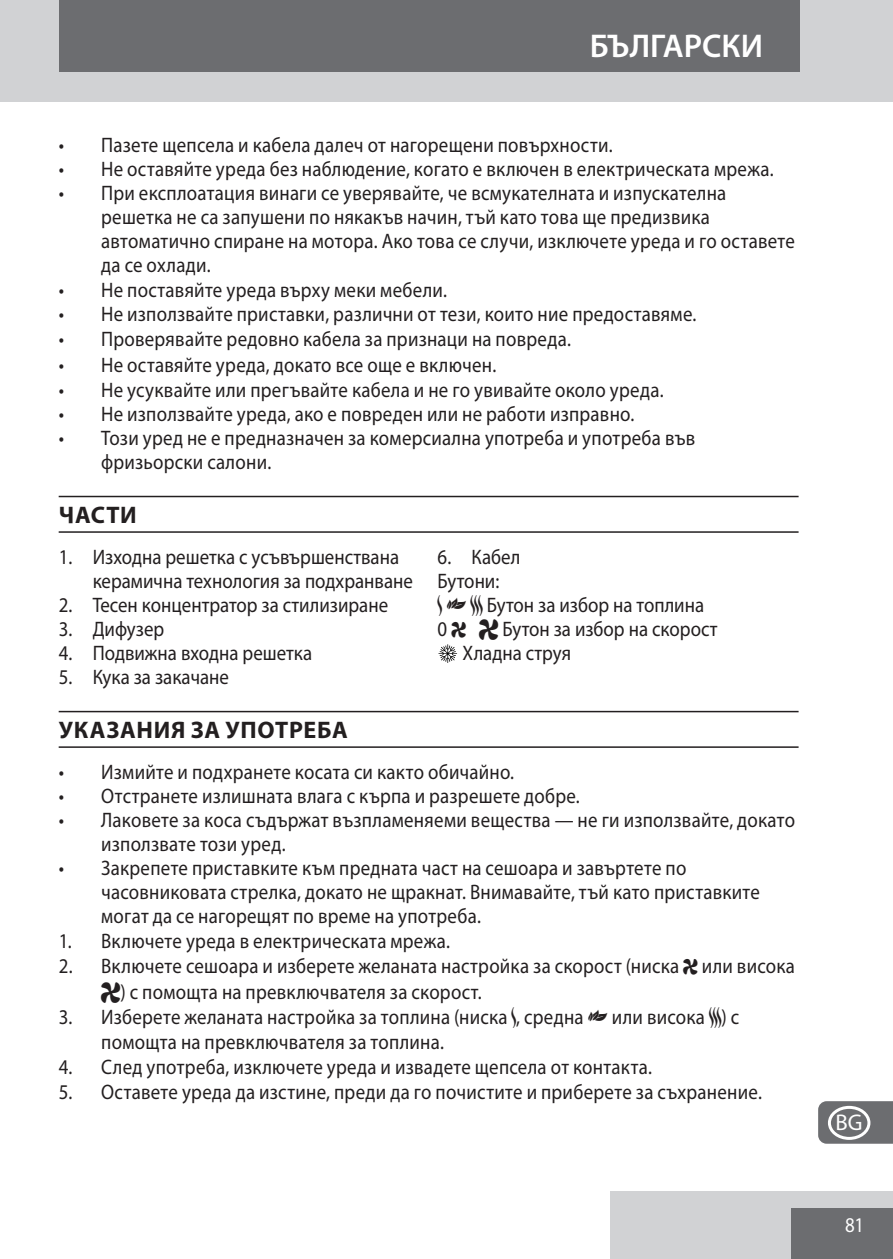
<style>
.page{position:relative;width:893px;height:1259px;background:#fff}
.page>*{position:absolute;margin:0;border:0;box-sizing:border-box;transform-origin:0 0}
.t1{font:600 33px "Myriad Pro";color:#fff}
.heading{font:700 24px "Myriad Pro";letter-spacing:.03em;color:#231f20}
.t2{font:22.8px "Myriad Pro";color:#fff}
.Parts{font:21px/24px "Myriad Pro";letter-spacing:.015em;color:#231f20;scale:.9 1}
.t3{font:21px "Myriad Pro";color:#fff;scale:.9 1}
.s1{font-family:"Myriad Bitsn Bobs"}
.s2{font-family:"Myriad More"}
</style>
<div class="page">
<div style="left:611px;top:1191px;width:282px;height:68px;background:#d1d2d4"></div>
<div style="left:791px;top:1208px;width:102px;height:51px;background:#6c6d70"></div>
<div style="left:0;top:0;width:893px;height:102px;background:#d1d2d4"></div>
<div style="left:59px;top:0;width:740px;height:72px;background:#6c6d70"></div>
<svg style="left:818px;top:1101px;width:75px;height:42px"></svg>
<hr style="left:59px;top:496px;width:740px;height:1px;background:#231f20">
<hr style="left:59px;top:531px;width:740px;height:2px;background:#231f20">
<svg style="left:438px;top:644px;width:19px;height:19px"></svg>
<hr style="left:59px;top:711px;width:740px;height:1px;background:#231f20">
<hr style="left:59px;top:746px;width:740px;height:2px;background:#231f20">
<div style="left:828px;top:128px;width:42px;height:34px;border:3px solid #fff;border-radius:50%"></div>
<div style="left:828px;top:170px;width:42px;height:34px;border:3px solid #fff;border-radius:50%"></div>
<div style="left:828px;top:213px;width:42px;height:34px;border:3px solid #fff;border-radius:50%"></div>
<div style="left:828px;top:255px;width:42px;height:34px;border:3px solid #fff;border-radius:50%"></div>
<div style="left:828px;top:298px;width:42px;height:34px;border:3px solid #fff;border-radius:50%"></div>
<div style="left:828px;top:340px;width:42px;height:34px;border:3px solid #fff;border-radius:50%"></div>
<div style="left:828px;top:383px;width:42px;height:34px;border:3px solid #fff;border-radius:50%"></div>
<div style="left:828px;top:425px;width:42px;height:34px;border:3px solid #fff;border-radius:50%"></div>
<div style="left:828px;top:468px;width:42px;height:34px;border:3px solid #fff;border-radius:50%"></div>
<div style="left:828px;top:510px;width:42px;height:34px;border:3px solid #fff;border-radius:50%"></div>
<div style="left:828px;top:553px;width:42px;height:34px;border:3px solid #fff;border-radius:50%"></div>
<div style="left:828px;top:595px;width:42px;height:34px;border:3px solid #fff;border-radius:50%"></div>
<div style="left:828px;top:638px;width:42px;height:34px;border:3px solid #fff;border-radius:50%"></div>
<div style="left:828px;top:680px;width:42px;height:34px;border:3px solid #fff;border-radius:50%"></div>
<div style="left:828px;top:723px;width:42px;height:34px;border:3px solid #fff;border-radius:50%"></div>
<div style="left:828px;top:765px;width:42px;height:34px;border:3px solid #fff;border-radius:50%"></div>
<div style="left:828px;top:808px;width:42px;height:34px;border:3px solid #fff;border-radius:50%"></div>
<div style="left:828px;top:850px;width:42px;height:34px;border:3px solid #fff;border-radius:50%"></div>
<div style="left:828px;top:893px;width:42px;height:34px;border:3px solid #fff;border-radius:50%"></div>
<div style="left:828px;top:935px;width:42px;height:34px;border:3px solid #fff;border-radius:50%"></div>
<div style="left:828px;top:978px;width:42px;height:34px;border:3px solid #fff;border-radius:50%"></div>
<div style="left:828px;top:1020px;width:42px;height:34px;border:3px solid #fff;border-radius:50%"></div>
<div style="left:828px;top:1063px;width:42px;height:34px;border:3px solid #fff;border-radius:50%"></div>
<div style="left:828px;top:1106px;width:42px;height:34px;border:3px solid #fff;border-radius:50%"></div>
<div style="left:828px;top:1148px;width:42px;height:34px;border:3px solid #fff;border-radius:50%"></div>
<p class="t1" style="left:590px;top:28px;width:175px">БЪЛГАРСКИ</p>
<p class="Parts" style="left:59px;top:133px;width:617px">• Пазете щепсела и кабела далеч от нагорещени повърхности.</p>
<p class="Parts" style="left:59px;top:157px;width:796px">• Не оставяйте уреда без наблюдение, когато е включен в електрическата мрежа.</p>
<p class="Parts" style="left:101px;top:181px;width:772px;text-indent:-43px">• При експлоатация винаги се уверявайте, че всмукателната и изпускателна решетка не са запушени по някакъв начин, тъй като това ще предизвика автоматично спиране на мотора. Ако това се случи, изключете уреда и го оставете да се охлади.</p>
<p class="Parts" style="left:59px;top:278px;width:433px">• Не поставяйте уреда върху меки мебели.</p>
<p class="Parts" style="left:59px;top:302px;width:710px">• Не използвайте приставки, различни от тези, които ние предоставяме.</p>
<p class="Parts" style="left:59px;top:328px;width:571px">• Проверявайте редовно кабела за признаци на повреда.</p>
<p class="Parts" style="left:59px;top:353px;width:488px">• Не оставяйте уреда, докато все още е включен.</p>
<p class="Parts" style="left:59px;top:378px;width:674px">• Не усуквайте или прегъвайте кабела и не го увивайте около уреда.</p>
<p class="Parts" style="left:59px;top:402px;width:641px">• Не използвайте уреда, ако е повреден или не работи изправно.</p>
<p class="Parts" style="left:101px;top:426px;width:662px;text-indent:-43px">• Този уред не е предназначен за комерсиална употреба и употреба във фризьорски салони.</p>
<p class="heading" style="left:59px;top:501px;width:79px">ЧАСТИ</p>
<p class="Parts" style="left:93px;top:545px;width:357px;text-indent:-34px">1. Изходна решетка с усъвършенствана керамична технология за подхранване</p>
<p class="Parts" style="left:59px;top:593px;width:368px">2. Тесен концентратор за стилизиране</p>
<p class="Parts" style="left:59px;top:617px;width:119px">3. Дифузер</p>
<p class="Parts" style="left:59px;top:641px;width:283px">4. Подвижна входна решетка</p>
<p class="Parts" style="left:59px;top:665px;width:191px">5. Кука за закачане</p>
<p class="Parts" style="left:438px;top:545px;width:93px">6. Кабел</p>
<p class="Parts" style="left:438px;top:569px;width:70px">Бутони:</p>
<p class="Parts" style="left:438px;top:593px;width:298px"><span class="s1">N</span> <span class="s2">L</span> <span class="s1">P</span> Бутон за избор на топлина</p>
<p class="Parts" style="left:438px;top:617px;width:313px">0 <span class="s1">F E</span> Бутон за избор на скорост</p>
<p class="Parts" style="left:463px;top:641px;width:122px">Хладна струя</p>
<p class="heading" style="left:59px;top:716px;width:290px">УКАЗАНИЯ ЗА УПОТРЕБА</p>
<p class="Parts" style="left:59px;top:760px;width:508px">• Измийте и подхранете косата си както обичайно.</p>
<p class="Parts" style="left:59px;top:784px;width:581px">• Отстранете излишната влага с кърпа и разрешете добре.</p>
<p class="Parts" style="left:101px;top:808px;width:772px;text-indent:-43px">• Лаковете за коса съдържат възпламеняеми вещества — не ги използвайте, докато използвате този уред.</p>
<p class="Parts" style="left:101px;top:856px;width:733px;text-indent:-43px">• Закрепете приставките към предната част на сешоара и завъртете по часовниковата стрелка, докато не щракнат. Внимавайте, тъй като приставките могат да се нагорещят по време на употреба.</p>
<p class="Parts" style="left:59px;top:929px;width:436px">1. Включете уреда в електрическата мрежа.</p>
<p class="Parts" style="left:101px;top:954px;width:772px;line-height:25.2px;text-indent:-43px">2. Включете сешоара и изберете желаната настройка за скорост (ниска <span class="s1">F</span> или висока<br><span class="s1">E</span>) с помощта на превключвателя за скорост.</p>
<p class="Parts" style="left:101px;top:1004px;width:710px;line-height:25.2px;text-indent:-43px">3. Изберете желаната настройка за топлина (ниска <span class="s1">N</span>, средна <span class="s2">L</span> или висока <span class="s1">P</span>) с помощта на превключвателя за топлина.</p>
<p class="Parts" style="left:59px;top:1055px;width:661px">4. След употреба, изключете уреда и извадете щепсела от контакта.</p>
<p class="Parts" style="left:59px;top:1080px;width:783px">5. Оставете уреда да изстине, преди да го почистите и приберете за съхранение.</p>
<p class="t2" style="left:835px;top:1110px;width:29px">BG</p>
<p class="t3" style="left:845px;top:1213px;width:23px">81</p>
</div>
